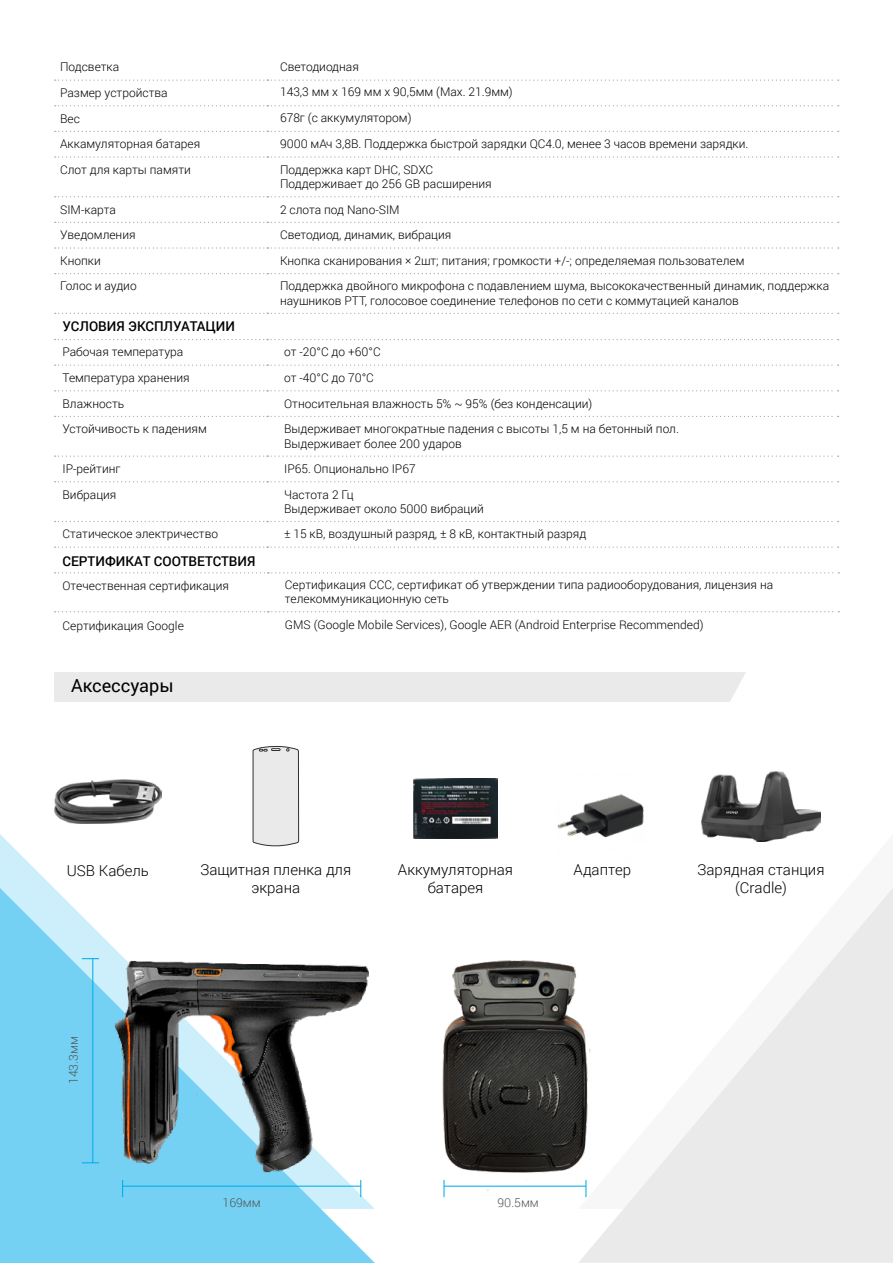
<style>
.page{position:relative;width:893px;height:1263px;background:#fff}
.page>*{position:absolute;margin:0;border:0;box-sizing:border-box;transform-origin:0 0}
.t1{font:18px "Roboto";color:#000}
.t2{font:300 15px/18px "Roboto";color:#000;text-align:center}
.t3{font:500 13.5px "Roboto";color:#000}
.t4{font:300 12.15px "Roboto";color:#555}
.t5{font:300 12px/14.4px "Roboto";color:#000}
</style>
<div class="page">
<svg style="left:579px;top:888px;width:314px;height:375px;fill:#eaeaea"></svg>
<svg style="left:0;top:834px;width:300px;height:54px"></svg>
<svg style="left:0;top:888px;width:375px;height:375px;background:#86d7f5"></svg>
<img style="left:70px;top:898px;width:305px;height:316px">
<img style="left:442px;top:927px;width:179px;height:278px">
<svg style="left:55px;top:339px;width:784px;height:1px"></svg>
<svg style="left:55px;top:365px;width:784px;height:1px"></svg>
<svg style="left:55px;top:390px;width:784px;height:1px"></svg>
<svg style="left:55px;top:416px;width:784px;height:1px"></svg>
<svg style="left:55px;top:455px;width:784px;height:2px"></svg>
<svg style="left:55px;top:481px;width:784px;height:1px"></svg>
<svg style="left:55px;top:521px;width:784px;height:1px"></svg>
<svg style="left:55px;top:546px;width:784px;height:2px"></svg>
<svg style="left:55px;top:572px;width:784px;height:1px"></svg>
<svg style="left:55px;top:611px;width:784px;height:1px"></svg>
<svg style="left:55px;top:80px;width:784px;height:1px"></svg>
<svg style="left:55px;top:105px;width:784px;height:1px"></svg>
<svg style="left:55px;top:131px;width:784px;height:1px"></svg>
<svg style="left:55px;top:156px;width:784px;height:2px"></svg>
<svg style="left:55px;top:196px;width:784px;height:1px"></svg>
<svg style="left:55px;top:222px;width:784px;height:1px"></svg>
<svg style="left:55px;top:247px;width:784px;height:2px"></svg>
<svg style="left:55px;top:273px;width:784px;height:1px"></svg>
<svg style="left:55px;top:313px;width:784px;height:1px"></svg>
<img style="left:54px;top:780px;width:107px;height:44px">
<img style="left:413px;top:778px;width:85px;height:60px">
<svg style="left:253px;top:746px;width:46px;height:100px;background:#dfdfdf"></svg>
<img style="left:557px;top:794px;width:87px;height:44px">
<div style="left:54px;top:672px;width:692px;height:30px;background:#eaeaea"></div>
<img style="left:702px;top:772px;width:118px;height:69px">
<p class="t5" style="left:60px;top:59px;width:61px">Подсветка</p>
<p class="t5" style="left:280px;top:59px;width:80px">Светодиодная</p>
<p class="t5" style="left:60px;top:85px;width:109px">Размер устройства</p>
<p class="t5" style="left:280px;top:84px;width:234px">143,3 мм х 169 мм х 90,5мм (Max. 21.9мм)</p>
<p class="t5" style="left:60px;top:111px;width:21px">Вес</p>
<p class="t5" style="left:280px;top:110px;width:133px">678г (с аккумулятором)</p>
<p class="t5" style="left:60px;top:136px;width:142px">Аккамуляторная батарея</p>
<p class="t5" style="left:280px;top:136px;width:470px">9000 мАч 3,8В. Поддержка быстрой зарядки QC4.0, менее 3 часов времени зарядки.</p>
<p class="t5" style="left:60px;top:162px;width:132px">Слот для карты памяти</p>
<p class="t5" style="left:280px;top:162px;width:213px">Поддержка карт DHC, SDXC<br>Поддерживает до 256 GB расширения</p>
<p class="t5" style="left:60px;top:202px;width:57px">SIM-карта</p>
<p class="t5" style="left:280px;top:202px;width:121px">2 слота под Nano-SIM</p>
<p class="t5" style="left:60px;top:227px;width:77px">Уведомления</p>
<p class="t5" style="left:280px;top:227px;width:173px">Светодиод, динамик, вибрация</p>
<p class="t5" style="left:60px;top:253px;width:42px">Кнопки</p>
<p class="t5" style="left:280px;top:253px;width:466px">Кнопка сканирования × 2шт; питания; громкости +/-; определяемая пользователем</p>
<p class="t5" style="left:60px;top:279px;width:78px">Голос и аудио</p>
<p class="t5" style="left:280px;top:279px;width:551px">Поддержка двойного микрофона с подавлением шума, высококачественный динамик, поддержка наушников PTT, голосовое соединение телефонов по сети с коммутацией каналов</p>
<p class="t3" style="left:63px;top:317px;width:174px">УСЛОВИЯ ЭКСПЛУАТАЦИИ</p>
<p class="t5" style="left:63px;top:344px;width:122px">Рабочая температура</p>
<p class="t5" style="left:284px;top:344px;width:98px">от -20°C до +60°C</p>
<p class="t5" style="left:63px;top:370px;width:129px">Температура хранения</p>
<p class="t5" style="left:284px;top:370px;width:91px">от -40°C до 70°C</p>
<p class="t5" style="left:63px;top:396px;width:63px">Влажность</p>
<p class="t5" style="left:284px;top:396px;width:310px">Относительная влажность 5% ~ 95% (без конденсации)</p>
<p class="t5" style="left:63px;top:421px;width:146px">Устойчивость к падениям</p>
<p class="t5" style="left:284px;top:421px;width:396px">Выдерживает многократные падения с высоты 1,5 м на бетонный пол.<br>Выдерживает более 200 ударов</p>
<p class="t5" style="left:63px;top:461px;width:60px">IP-рейтинг</p>
<p class="t5" style="left:284px;top:461px;width:133px">IP65. Опционально IP67</p>
<p class="t5" style="left:63px;top:487px;width:55px">Вибрация</p>
<p class="t5" style="left:284px;top:487px;width:201px">Частота 2 Гц<br>Выдерживает около 5000 вибраций</p>
<p class="t5" style="left:63px;top:526px;width:157px">Статическое электричество</p>
<p class="t5" style="left:284px;top:526px;width:304px">± 15 кВ, воздушный разряд, ± 8 кВ, контактный разряд</p>
<p class="t3" style="left:63px;top:551px;width:195px">СЕРТИФИКАТ СООТВЕТСТВИЯ</p>
<p class="t5" style="left:63px;top:578px;width:168px">Отечественная сертификация</p>
<p class="t5" style="left:285px;top:577px;width:490px">Сертификация CCC, сертификат об утверждении типа радиооборудования, лицензия на телекоммуникационную сеть</p>
<p class="t5" style="left:63px;top:618px;width:123px">Cертификация Google</p>
<p class="t5" style="left:285px;top:617px;width:420px">GMS (Google Mobile Services), Google AER (Android Enterprise Recommended)</p>
<h1 class="t1" style="left:71px;top:673px;width:104px">Аксессуары</h1>
<p class="t2" style="left:67px;top:861px;width:84px">USB Кабель</p>
<p class="t2" style="left:574px;top:860px;width:59px">Адаптер</p>
<p class="t2" style="left:200px;top:860px;width:152px">Защитная пленка для экрана</p>
<p class="t2" style="left:398px;top:860px;width:117px">Аккумуляторная батарея</p>
<p class="t4" style="left:65px;top:1084px;width:49px;rotate:-90deg">143.3мм</p>
<p class="t4" style="left:223px;top:1194px;width:40px">169мм</p>
<p class="t4" style="left:497px;top:1194px;width:43px">90.5мм</p>
<p class="t2" style="left:698px;top:860px;width:128px">Зарядная станция (Сradle)</p>
</div>
